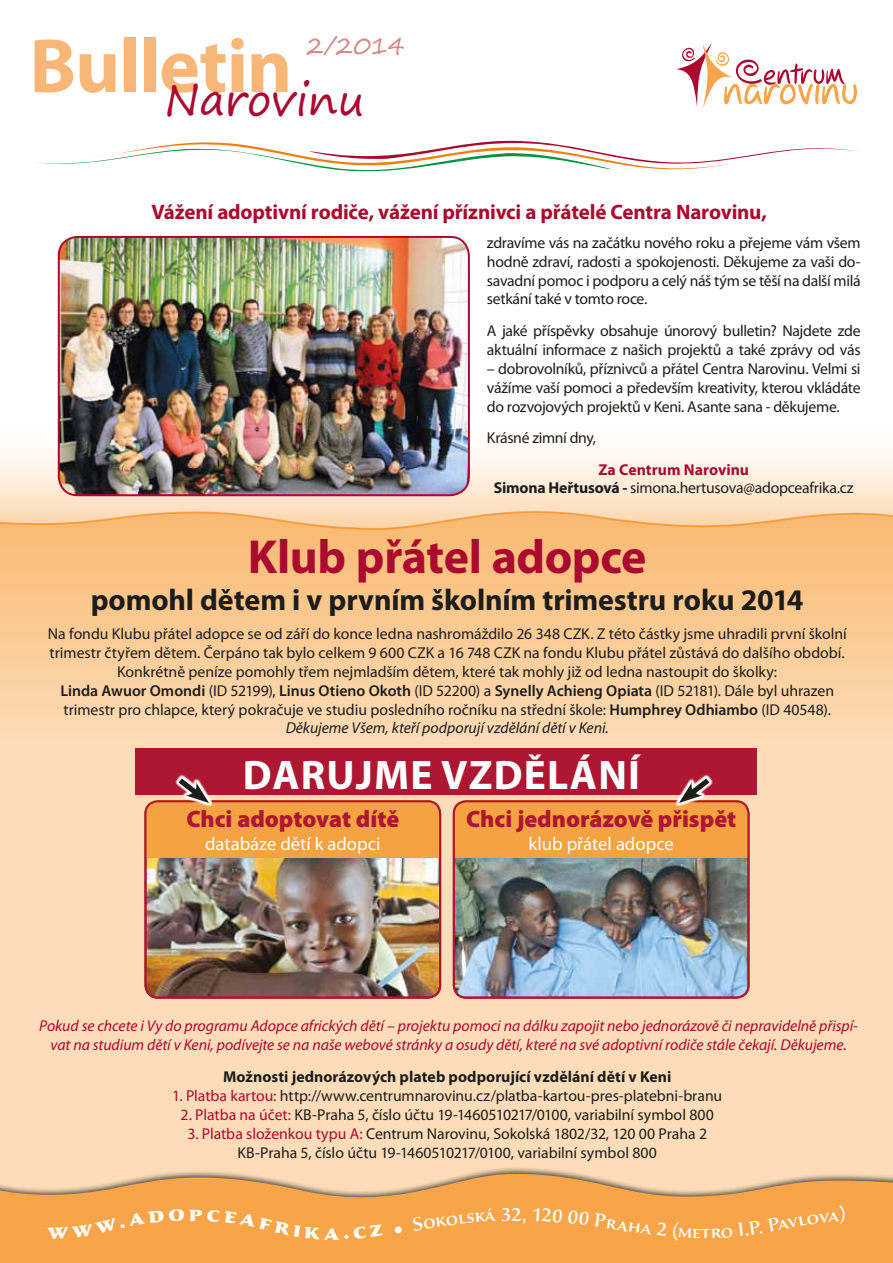
<style>
.page{position:relative;width:893px;height:1263px;background:#fff}
.page>*{position:absolute;margin:0;border:0;box-sizing:border-box;transform-origin:0 0}
.t1{font:700 77.25px "Myriad Pro";letter-spacing:-.015em;color:#f8b677}
.t2{font:700 48px "Myriad Pro";letter-spacing:-.01em;color:#aa0a2f}
.t3{font:43.95px "Segoe Print";color:#aa0a2f}
.t4{font:700 41.4px "Myriad Pro";color:#fff}
.t5{font:700 30px "Myriad Pro";letter-spacing:-.005em;color:#1d1d1b}
.t6{font:900 24px "Sava Pro";color:#fff}
.t7{font:900 23.85px "Myriad Pro";color:#ad1731}
.t8{font:23.85px "Segoe Print";color:#d58a86}
.t9{font:700 21px "Myriad Pro";letter-spacing:-.01em;color:#aa0a2f}
.t10{font:500 19.5px "Sava Pro";color:#fff}
.t11{font:18.6px "Myriad Pro";color:#fff}
.t12{font:15.75px/18.9px "Myriad Pro";letter-spacing:-.005em;color:#1d1d1b;text-align:center}
.t13{font:italic 15.75px/18.9px "Myriad Pro";letter-spacing:-.005em;color:#aa0a2f;text-align:center}
.t14{font:700 15.75px "Myriad Pro";letter-spacing:.005em;color:#1d1d1b}
.s1{font-weight:700;color:#aa0a2f}
.s2{font-weight:700}
.s3{font-weight:600}
.s4{font-style:italic}
.s5{color:#aa0a2f}
</style>
<div class="page">
<div style="left:0;top:513px;width:893px;height:722px;background:#fdddb9"></div>
<svg style="left:37px;top:140px;width:819px;height:32px"></svg>
<svg style="left:676px;top:43px;width:181px;height:65px"></svg>
<svg style="left:0;top:532px;width:893px;height:217px"></svg>
<svg style="left:0;top:1168px;width:893px;height:95px;fill:#f7a548"></svg>
<div style="left:394px;top:1226px;width:8px;height:7px;background:#fff;border-radius:50%"></div>
<svg style="left:0;top:337px;width:893px;height:172px"></svg>
<svg style="left:0;top:509px;width:893px;height:22px"></svg>
<img style="left:59px;top:237px;width:410px;height:258px">
<div style="left:58px;top:236px;width:412px;height:260px;border:2px solid #aa0a2f;border-radius:19px"></div>
<img style="left:454px;top:858px;width:294px;height:140px">
<div style="left:136px;top:749px;width:621px;height:46px;background:#ad1731"></div>
<img style="left:147px;top:858px;width:293px;height:138px">
<div style="left:144px;top:800px;width:297px;height:199px;border:2px solid #ad1731;border-radius:12px"></div>
<svg style="left:145px;top:774px;width:295px;height:84px"></svg>
<div style="left:453px;top:800px;width:296px;height:199px;border:2px solid #ad1731;border-radius:12px"></div>
<svg style="left:454px;top:774px;width:294px;height:84px"></svg>
<div style="left:48px;top:1209px;width:272px;height:31px;background:#f7a548"></div>
<svg style="left:344px;top:1224px;width:39px;height:15px"></svg>
<div style="left:412px;top:1208px;width:84px;height:23px;background:#f7a548"></div>
<svg style="left:511px;top:1207px;width:15px;height:17px"></svg>
<svg style="left:533px;top:1208px;width:29px;height:15px"></svg>
<div style="left:568px;top:1210px;width:99px;height:26px;background:#f7a548"></div>
<svg style="left:673px;top:1221px;width:28px;height:19px"></svg>
<div style="left:711px;top:1206px;width:134px;height:32px;background:#f7a548"></div>
<h3 class="t8" style="left:306px;top:25px;width:100px">2/2014</h3>
<h1 class="t1" style="left:30px;top:16px;width:264px">Bulletin</h1>
<h3 class="t3" style="left:165px;top:60px;width:202px">Narovinu</h3>
<h3 class="t9" style="left:151px;top:198px;width:617px">Vážení adoptivní rodiče, vážení příznivci a přátelé Centra Narovinu,</h3>
<p class="t12" style="left:487px;top:233px;width:375px;text-align:justify">zdravíme vás na začátku nového roku a přejeme vám všem hodně zdraví, radosti a spokojenosti. Děkujeme za vaši do&shy;savadní pomoc i podporu a celý náš tým se těší na další milá setkání také v tomto roce.</p>
<p class="t12" style="left:487px;top:321px;width:375px;text-align:left">A jaké příspěvky obsahuje únorový bulletin? Najdete zde aktuální informace z našich projektů a také zprávy od vás</p>
<p class="t12" style="left:487px;top:359px;width:375px;text-align:justify">– dobrovolníků, příznivců a přátel Centra Narovinu. Velmi si vážíme vaší pomoci a především kreativity, kterou vkládáte do rozvojových projektů v Keni. Asante sana - děkujeme.</p>
<p class="t12" style="left:487px;top:428px;width:111px">Krásné zimní dny,</p>
<p class="t12" style="left:494px;top:460px;width:361px;line-height:18.5px"><span class="s1">Za Centrum Narovinu<br></span><span class="s2">Simona Heřtusová -</span> simona.hertusova@adopceafrika.cz</p>
<h2 class="t2" style="left:248px;top:526px;width:400px">Klub přátel adopce</h2>
<h3 class="t5" style="left:91px;top:580px;width:714px">pomohl dětem i v prvním školním trimestru roku 2014</h3>
<p class="t12" style="left:48px;top:624px;width:800px">Na fondu Klubu přátel adopce se od září do konce ledna nashromáždilo 26 348 CZK. Z této částky jsme uhradili první školní trimestr čtyřem dětem. Čerpáno tak bylo celkem 9 600 CZK a 16 748 CZK na fondu Klubu přátel zůstává do dalšího období.<br>Konkrétně peníze pomohly třem nejmladším dětem, které tak mohly již od ledna nastoupit do školky:<br><span class="s3">Linda Awuor Omondi</span> (ID 52199), <span class="s3">Linus Otieno Okoth</span> (ID 52200) a <span class="s3">Synelly Achieng Opiata</span> (ID 52181). Dále byl uhrazen trimestr pro chlapce, který pokračuje ve studiu posledního ročníku na střední škole: <span class="s3">Humphrey Odhiambo</span> (ID 40548).<br><span class="s4">Děkujeme Všem, kteří podporují vzdělání dětí v Keni.</span></p>
<h3 class="t4" style="left:243px;top:748px;width:226px">Darujme vzd</h3>
<h3 class="t4" style="left:524px;top:748px;width:117px">ělání</h3>
<h3 class="t7" style="left:186px;top:805px;width:214px">Chci adoptovat dítě</h3>
<p class="t11" style="left:205px;top:832px;width:177px">databáze dětí k adopci</p>
<h3 class="t7" style="left:466px;top:805px;width:272px">Chci jednorázově přispět</h3>
<p class="t11" style="left:528px;top:832px;width:147px">klub přátel adopce</p>
<p class="t13" style="left:39px;top:1016px;width:820px">Pokud se chcete i Vy do programu Adopce afrických dětí – projektu pomoci na dálku zapojit nebo jednorázově či nepravidelně přispí&shy;vat na studium dětí v Keni, podívejte se na naše webové stránky a osudy dětí, které na své adoptivní rodiče stále čekají. Děkujeme.</p>
<p class="t14" style="left:223px;top:1066px;width:450px">Možnosti jednorázových plateb podporující vzdělání dětí v Keni</p>
<p class="t12" style="left:172px;top:1086px;width:552px"><span class="s5">1. Platba kartou:</span> http://www.centrumnarovinu.cz/platba-kartou-pres-platebni-branu</p>
<p class="t12" style="left:181px;top:1105px;width:535px"><span class="s5">2. Platba na účet:</span> KB-Praha 5, číslo účtu 19-1460510217/0100, variabilní symbol 800</p>
<p class="t12" style="left:187px;top:1124px;width:521px"><span class="s5">3. Platba složenkou typu A:</span> Centrum Narovinu, Sokolská 1802/32, 120 00 Praha 2<br>KB-Praha 5, číslo účtu 19-1460510217/0100, variabilní symbol 800</p>
<h3 class="t6" style="left:324px;top:1215px;width:17px">a</h3>
<p class="t10" style="left:501px;top:1201px;width:12px">3</p>
<p class="t10" style="left:701px;top:1219px;width:11px">t</p>
</div>
